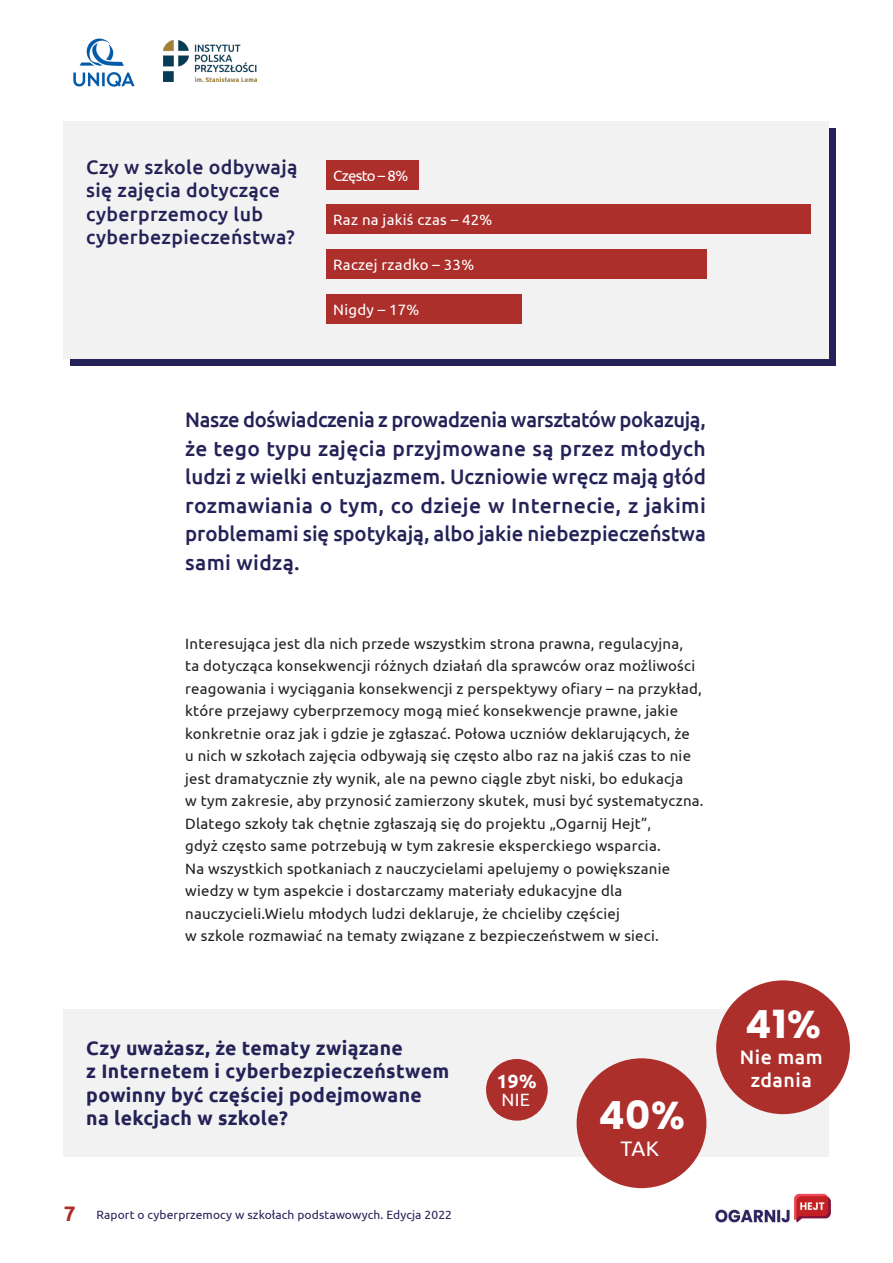
<style>
.page{position:relative;width:893px;height:1263px;background:#fff}
.page>*{position:absolute;margin:0;border:0;box-sizing:border-box;transform-origin:0 0}
.liczba{font:700 38.7px "Poppins";color:#fff}
.lead{font:500 21px/28.5px "Ubuntu";letter-spacing:-.005em;color:#252258;text-align:justify;scale:.96 1}
.infografika_koło_pod{font:21px "Ubuntu";color:#fff}
.Tytuł_ramka{font:700 19.5px/23.4px "Ubuntu";letter-spacing:.015em;color:#252258}
.Tytuł_ramka-2{font:500 19.5px/23.5px "Ubuntu";letter-spacing:.015em;color:#252258}
.Tytuł_ramka-3{font:500 19.5px "Ubuntu";letter-spacing:.025em;color:#fff}
.liczba-2{font:700 19.05px "Ubuntu";color:#fff}
.infografika_koło_pod-2{font:17.85px "Ubuntu";color:#fff}
.Akapit{font:15px/22.5px "Ubuntu";letter-spacing:.015em;color:#231f20}
.Pytanie_wykres{font:15px "Ubuntu";letter-spacing:.015em;color:#fff}
.t1{font:12px "Ubuntu";letter-spacing:.01em;color:#252258}
.s1{font-weight:700;font-size:21px;color:#ac2f2c}
</style>
<div class="page">
<div style="left:70px;top:128px;width:766px;height:238px;background:#252258"></div>
<div style="left:64px;top:122px;width:765px;height:237px;background:#f2f2f2"></div>
<div style="left:64px;top:1009px;width:765px;height:147px;background:#f2f2f2"></div>
<div style="left:326px;top:160px;width:92px;height:30px;background:#ac2f2c"></div>
<div style="left:326px;top:204px;width:484px;height:30px;background:#ac2f2c"></div>
<div style="left:326px;top:249px;width:380px;height:30px;background:#ac2f2c"></div>
<div style="left:326px;top:294px;width:196px;height:30px;background:#ac2f2c"></div>
<div style="left:577px;top:1058px;width:129px;height:130px;background:#ac2f2c;border-radius:50%"></div>
<div style="left:716px;top:980px;width:134px;height:134px;background:#ac2f2c;border-radius:50%"></div>
<div style="left:486px;top:1059px;width:62px;height:62px;background:#ac2f2c;border-radius:50%"></div>
<img style="left:73px;top:38px;width:62px;height:49px">
<img style="left:164px;top:41px;width:92px;height:40px">
<img style="left:716px;top:1193px;width:114px;height:29px">
<p class="Tytuł_ramka-2" style="left:86px;top:155px;width:213px">Czy w szkole odbywają się zajęcia dotyczące cyberprzemocy lub cyberbezpieczeństwa?</p>
<p class="Pytanie_wykres" style="left:333px;top:166px;width:76px">Często – 8%</p>
<p class="Pytanie_wykres" style="left:333px;top:211px;width:161px">Raz na jakiś czas – 42%</p>
<p class="Pytanie_wykres" style="left:333px;top:256px;width:142px">Raczej rzadko – 33%</p>
<p class="Pytanie_wykres" style="left:333px;top:301px;width:88px">Nigdy – 17%</p>
<p class="lead" style="left:185px;top:404px;width:544px">Nasze doświadczenia z prowadzenia warsztatów pokazują, że tego typu zajęcia przyjmowane są przez młodych ludzi z wielki entuzjazmem. Uczniowie wręcz mają głód rozmawiania o tym, co dzieje w Internecie, z jakimi problemami się spotykają, albo jakie niebezpieczeństwa sami widzą.</p>
<p class="Akapit" style="left:185px;top:632px;width:520px">Interesująca jest dla nich przede wszystkim strona prawna, regulacyjna,<br>ta dotycząca konsekwencji różnych działań dla sprawców oraz możliwości reagowania i wyciągania konsekwencji z perspektywy ofiary – na przykład, które przejawy cyberprzemocy mogą mieć konsekwencje prawne, jakie konkretnie oraz jak i gdzie je zgłaszać. Połowa uczniów deklarujących, że<br>u nich w szkołach zajęcia odbywają się często albo raz na jakiś czas to nie jest dramatycznie zły wynik, ale na pewno ciągle zbyt niski, bo edukacja<br>w tym zakresie, aby przynosić zamierzony skutek, musi być systematyczna.<br>Dlatego szkoły tak chętnie zgłaszają się do projektu „Ogarnij Hejt”,<br>gdyż często same potrzebują w tym zakresie eksperckiego wsparcia.<br>Na wszystkich spotkaniach z nauczycielami apelujemy o powiększanie wiedzy w tym aspekcie i dostarczamy materiały edukacyjne dla nauczycieli.Wielu młodych ludzi deklaruje, że chcieliby częściej<br>w szkole rozmawiać na tematy związane z bezpieczeństwem w sieci.</p>
<p class="Tytuł_ramka" style="left:86px;top:1036px;width:364px">Czy uważasz, że tematy związane<br>z Internetem i cyberbezpieczeństwem powinny być częściej podejmowane na lekcjach w szkole?</p>
<p class="t1" style="left:64px;top:1208px;width:390px"><span class="s1">7</span> Raport o cyberprzemocy w szkołach podstawowych. Edycja 2022</p>
<p class="liczba" style="left:745px;top:1002px;width:77px">41%</p>
<p class="Tytuł_ramka-3" style="left:740px;top:1045px;width:84px">Nie mam</p>
<p class="liczba-2" style="left:497px;top:1070px;width:41px">19%</p>
<p class="Tytuł_ramka-3" style="left:751px;top:1068px;width:63px">zdania</p>
<p class="infografika_koło_pod-2" style="left:502px;top:1089px;width:30px">NIE</p>
<p class="liczba" style="left:598px;top:1093px;width:88px">40%</p>
<p class="infografika_koło_pod" style="left:621px;top:1136px;width:40px">TAK</p>
</div>
